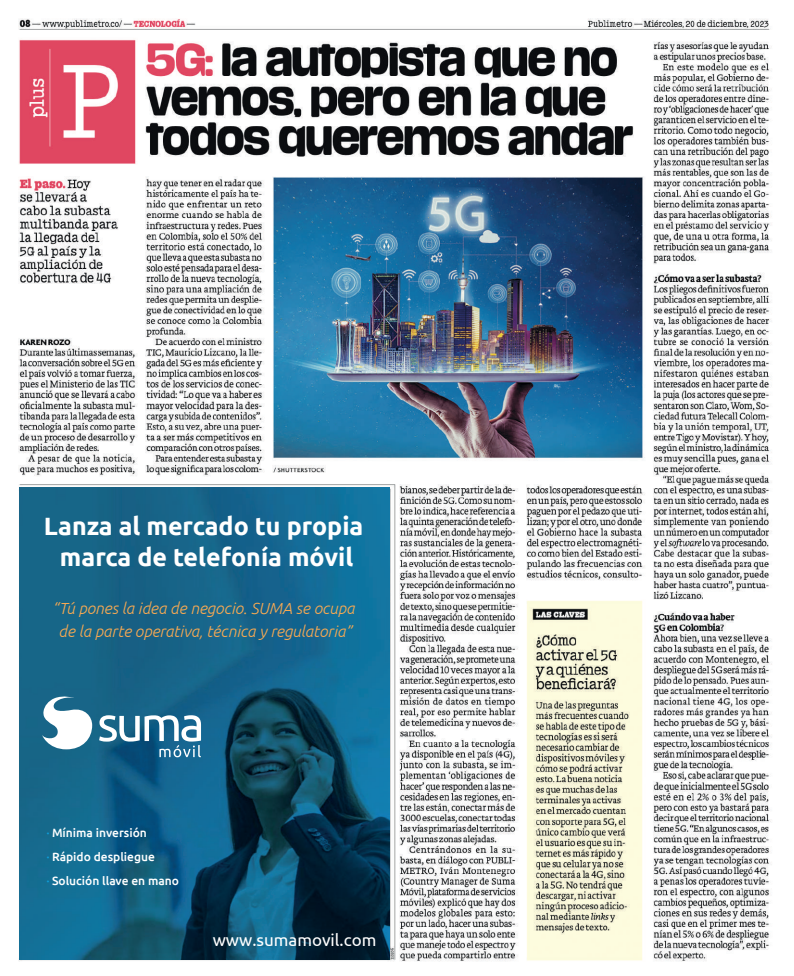
<style>
.page{position:relative;width:794px;height:976px;background:#fff}
.page>*{position:absolute;margin:0;border:0;box-sizing:border-box;transform-origin:0 0}
.t1{font:700 25px/30px "Ubuntu";color:#fff;text-align:center}
.t2{font:17px "Ubuntu";color:#fff}
.t3{font:italic 300 16px/22.8px "Ubuntu";color:#faaa52;text-align:center}
.t4{font:500 12px/24px "Ubuntu";color:#fff}
.s1{color:#0f9eda}
</style>
<div class="page">
<img style="left:18px;top:18px;width:754px;height:944px">
<img style="left:20px;top:487px;width:370px;height:471px">
<svg style="left:99px;top:715px;width:102px;height:42px"></svg>
<svg style="left:42px;top:694px;width:50px;height:55px"></svg>
<h1 class="t1" style="left:44px;top:511px;width:321px">Lanza al mercado tu propia marca de telefonía móvil</h1>
<p class="t3" style="left:52px;top:596px;width:304px">“Tú pones la idea de negocio. SUMA se ocupa de la parte operativa, técnica y regulatoria”</p>
<p class="t4" style="left:47px;top:819px;width:134px"><span class="s1">·</span> Mínima inversión<br><span class="s1">·</span> Rápido despliegue<br><span class="s1">·</span> Solución llave en mano</p>
<p class="t2" style="left:213px;top:929px;width:165px">www.sumamovil.com</p>
</div>
